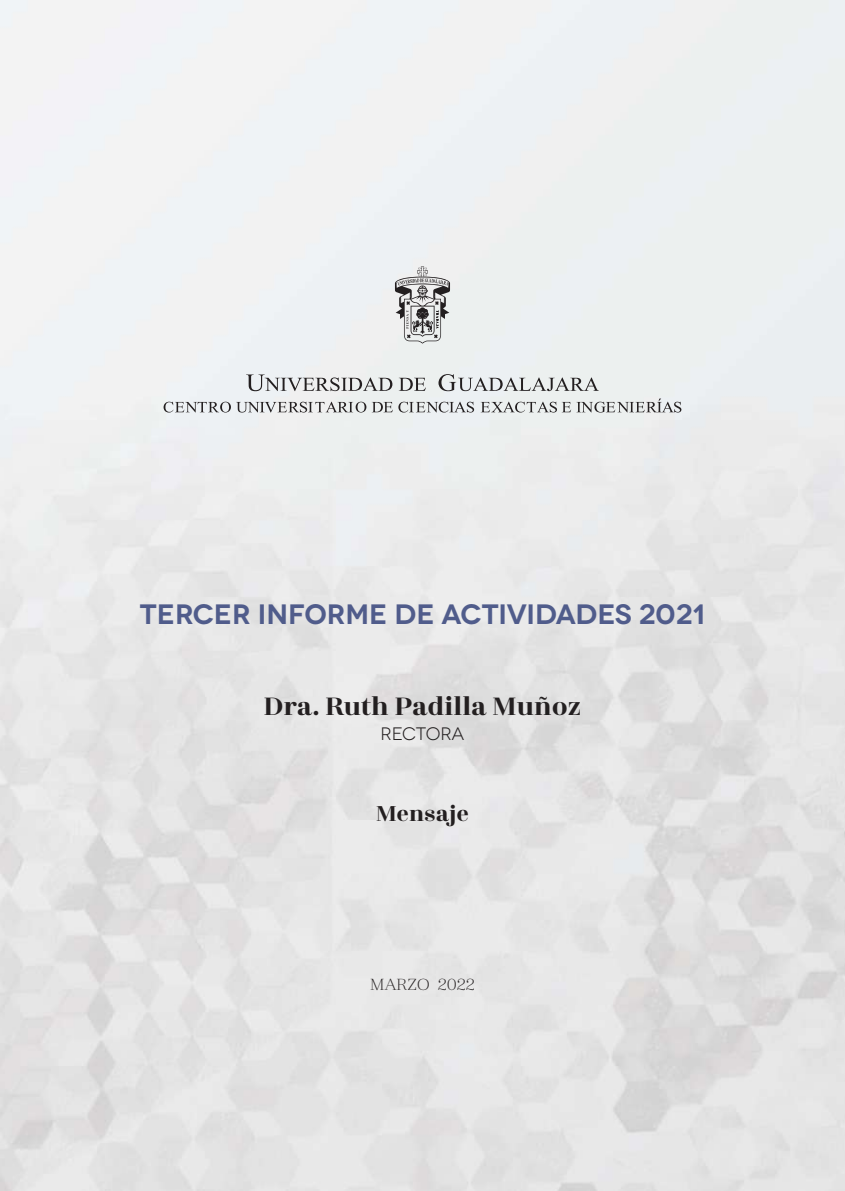
<style>
.page{position:relative;width:845px;height:1191px;background:#fff}
.page>*{position:absolute;margin:0;border:0;box-sizing:border-box;transform-origin:0 0}
.t1{font:600 28px "Novecentowide";color:#505c8b}
.t2{font:700 28px "Zahrah";color:#231f20}
.t3{font:700 24px "Zahrah";color:#231f20}
.t4{font:300 18px "Zahrah";color:#231f20}
.t5{font:18px "Novecentowide";letter-spacing:-.005em;color:#231f20}
</style>
<div class="page">
<svg style="left:164px;top:402px;width:202px;height:10px"></svg>
<svg style="left:372px;top:402px;width:102px;height:10px"></svg>
<svg style="left:481px;top:398px;width:200px;height:14px;background:#c6c9c9"></svg>
<svg style="left:246px;top:374px;width:146px;height:17px"></svg>
<svg style="left:399px;top:378px;width:27px;height:13px"></svg>
<svg style="left:438px;top:374px;width:161px;height:17px;background:#c3c5c6"></svg>
<svg style="left:395px;top:266px;width:55px;height:78px"></svg>
<p class="t1" style="left:140px;top:596px;width:566px">TERCER INFORME DE ACTIVIDADES 2021</p>
<p class="t2" style="left:264px;top:690px;width:318px">Dra. Ruth Padilla Muñoz</p>
<p class="t5" style="left:380px;top:723px;width:86px">RECTORA</p>
<p class="t3" style="left:376px;top:800px;width:94px">Mensaje</p>
<p class="t4" style="left:370px;top:974px;width:106px">MARZO 2022</p>
</div>
